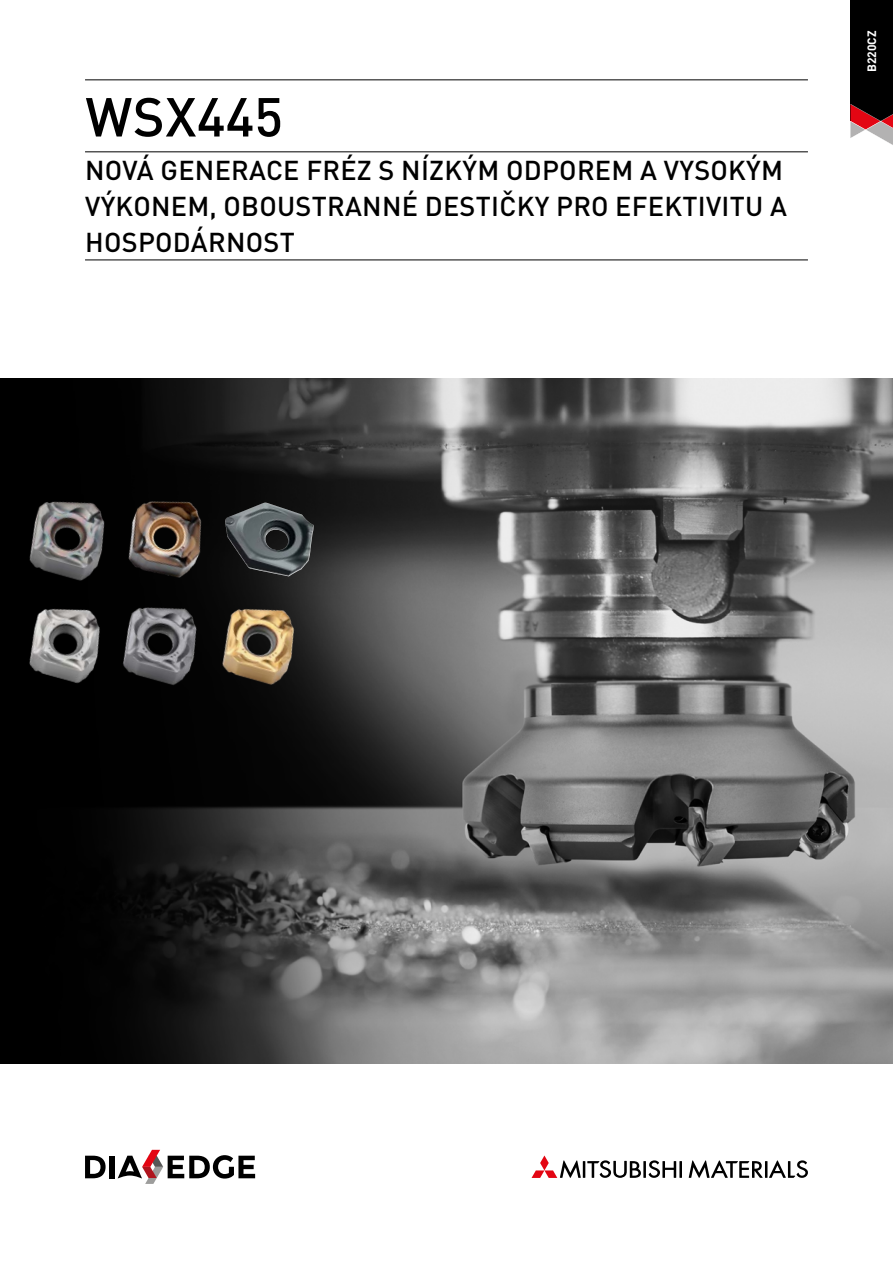
<style>
.page{position:relative;width:893px;height:1263px;background:#fff}
.page>*{position:absolute;margin:0;border:0;box-sizing:border-box;transform-origin:0 0}
.MHG_Headline_36_36pt{font:500 54px "DIN Pro";letter-spacing:.005em;color:#000}
.MHG_Subline_18_24pt{font:500 27px/36px "DIN Pro";letter-spacing:.01em;color:#000}
.MHG_Register_Marker_8_8pt{font:700 12px "DIN Pro";letter-spacing:.005em;color:#fff}
</style>
<div class="page">
<div style="left:850px;top:0;width:43px;height:121px;background:#000"></div>
<svg style="left:850px;top:104px;width:43px;height:41px"></svg>
<hr style="left:679px;top:1161px;width:3px;height:17px;background:#000">
<hr style="left:643px;top:1161px;width:3px;height:17px;background:#000">
<svg style="left:649px;top:1160px;width:27px;height:18px"></svg>
<svg style="left:689px;top:1160px;width:119px;height:18px"></svg>
<svg style="left:531px;top:1155px;width:110px;height:23px"></svg>
<svg style="left:85px;top:1156px;width:21px;height:22px"></svg>
<div style="left:110px;top:1156px;width:5px;height:22px;background:#000"></div>
<svg style="left:118px;top:1150px;width:137px;height:34px"></svg>
<hr style="left:85px;top:79px;width:723px;height:1px;background:#000">
<hr style="left:85px;top:151px;width:723px;height:1px;background:#000">
<img style="left:0;top:378px;width:893px;height:685px">
<img style="left:121px;top:479px;width:103px;height:109px">
<img style="left:219px;top:588px;width:95px;height:110px">
<img style="left:11px;top:479px;width:110px;height:219px">
<img style="left:103px;top:585px;width:116px;height:116px">
<img style="left:225px;top:503px;width:89px;height:73px">
<hr style="left:85px;top:260px;width:723px;height:1px;background:#000">
<p class="MHG_Headline_36_36pt" style="left:85px;top:73px;width:199px">WSX445</p>
<p class="MHG_Subline_18_24pt" style="left:85px;top:149px;width:703px">NOVÁ GENERACE FRÉZ S NÍZKÝM ODPOREM A VYSOKÝM<br>VÝKONEM, OBOUSTRANNÉ DESTIČKY PRO EFEKTIVITU A<br>HOSPODÁRNOST</p>
<p class="MHG_Register_Marker_8_8pt" style="left:862px;top:72px;width:43px;rotate:-90deg">B220CZ</p>
</div>
